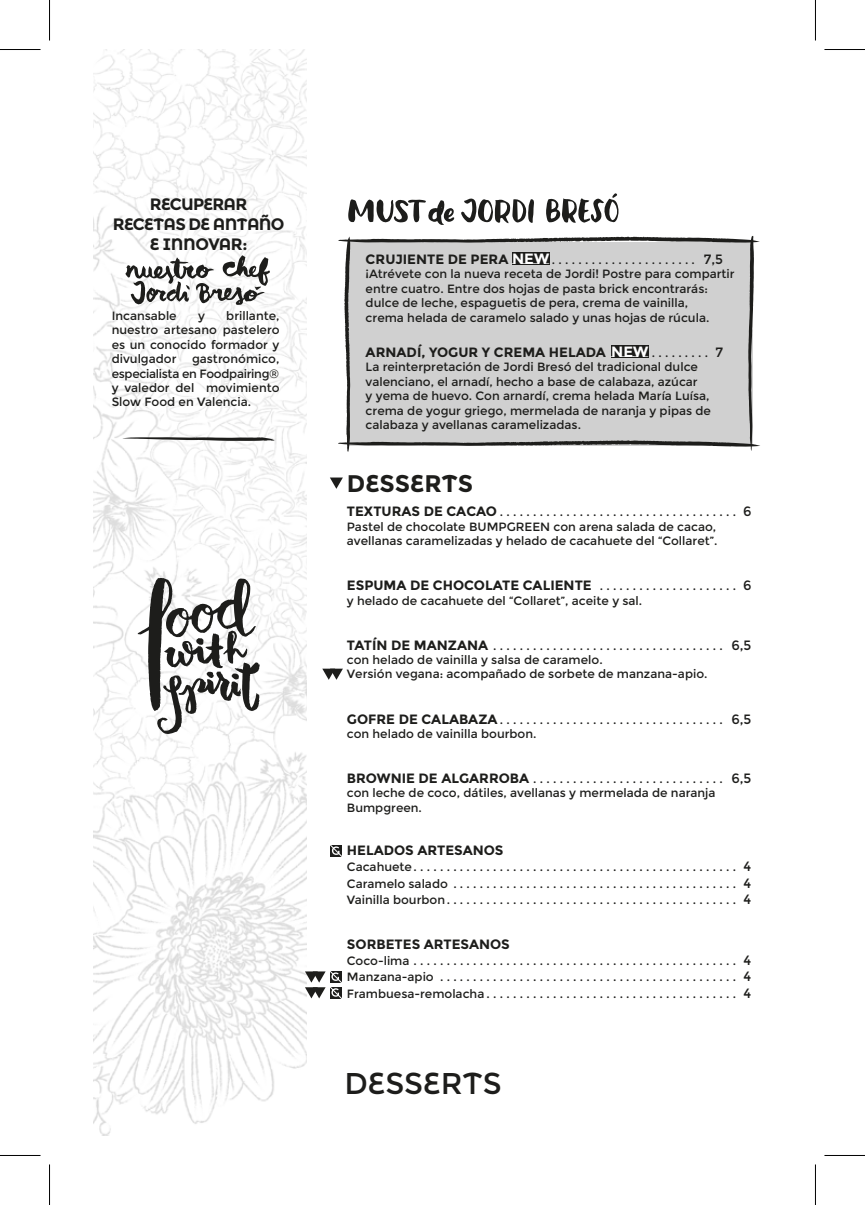
<style>
.page{position:relative;width:865px;height:1205px;background:#fff}
.page>*{position:absolute;margin:0;border:0;box-sizing:border-box;transform-origin:0 0}
.t1{font:30px "Montserrat Alternates";color:#1d1d1b}
.t2{font:700 24px "Montserrat Alternates";color:#1d1d1b}
.t3{font:700 16.5px/19.8px "Montserrat Alternates";letter-spacing:-.05em;color:#1d1d1b;text-align:center}
.t4{font:700 14.85px "Montserrat Subrayada";color:#fff}
.t5{font:700 13.5px "Montserrat";color:#1d1d1b}
.t6{font:12px/14.4px "Montserrat";color:#1d1d1b}
.s1{font-weight:700;font-size:13.5px}
.s2{font-size:13.5px}
.s3{font-weight:400;font-size:12px}
.s4{font-weight:400}
</style>
<div class="page">
<img style="left:94px;top:50px;width:212px;height:1085px">
<svg style="left:137px;top:578px;width:123px;height:156px"></svg>
<svg style="left:125px;top:255px;width:145px;height:50px"></svg>
<svg style="left:330px;top:477px;width:13px;height:12px"></svg>
<svg style="left:322px;top:668px;width:21px;height:12px"></svg>
<svg style="left:330px;top:845px;width:11px;height:11px"></svg>
<svg style="left:305px;top:971px;width:36px;height:27px"></svg>
<svg style="left:123px;top:437px;width:151px;height:4px"></svg>
<svg style="left:348px;top:199px;width:106px;height:26px"></svg>
<svg style="left:546px;top:193px;width:73px;height:30px"></svg>
<svg style="left:461px;top:198px;width:73px;height:25px"></svg>
<svg style="left:338px;top:236px;width:422px;height:216px;background:#cacaca"></svg>
<div style="left:512px;top:252px;width:37px;height:13px;background:#1d1d1b"></div>
<div style="left:611px;top:346px;width:37px;height:12px;background:#1d1d1b"></div>
<hr style="left:0;top:49px;width:40px;height:1px;background:#000">
<hr style="left:824px;top:49px;width:40px;height:1px;background:#000">
<hr style="left:0;top:1155px;width:40px;height:1px;background:#000">
<hr style="left:824px;top:1155px;width:40px;height:1px;background:#000">
<hr style="left:49px;top:0;width:1px;height:40px;background:#000">
<hr style="left:49px;top:1164px;width:1px;height:41px;background:#000">
<hr style="left:815px;top:0;width:1px;height:40px;background:#000">
<hr style="left:815px;top:1164px;width:1px;height:41px;background:#000">
<h3 class="t3" style="left:113px;top:194px;width:173px">RECUPERAR<br>RECETAS DE ANTAÑO<br>E INNOVAR:</h3>
<p class="t6" style="left:112px;top:309px;width:169px;text-align:justify;text-indent:114px">brillante, nuestro artesano pastelero es un conocido formador y divulgador</p>
<p class="t6" style="left:112px;top:309px;width:66px">Incansable</p>
<p class="t6" style="left:198px;top:309px;width:8px">y</p>
<p class="t6" style="left:112px;top:352px;width:169px;text-align:justify;text-indent:80px">gastronómico, especialista en Foodpairing® y valedor del movimiento Slow Food en Valencia.</p>
<p class="t4" style="left:512px;top:250px;width:39px">NEW</p>
<p class="t6" style="left:365px;top:253px;width:370px"><span class="s1">CRUJIENTE DE PERA</span> . . . . . . . . . . . . . . . . . . . . . . . . . . . . <span class="s2">7,5 </span>¡Atrévete con la nueva receta de Jordi! Postre para compartir entre cuatro. Entre dos hojas de pasta brick encontrarás: dulce de leche, espaguetis de pera, crema de vainilla,<br>crema helada de caramelo salado y unas hojas de rúcula.</p>
<p class="t5" style="left:365px;top:344px;width:359px">ARNADÍ, YOGUR Y CREMA HELADA <span class="s3">. . . . . . . . . . . . . . .</span> <span class="s4">7</span></p>
<p class="t6" style="left:365px;top:360px;width:347px">La reinterpretación de Jordi Bresó del tradicional dulce valenciano, el arnadí, hecho a base de calabaza, azúcar<br>y yema de huevo. Con arnardí, crema helada María Luísa, crema de yogur griego, mermelada de naranja y pipas de calabaza y avellanas caramelizadas.</p>
<p class="t4" style="left:611px;top:343px;width:39px">NEW</p>
<h2 class="t2" style="left:347px;top:470px;width:128px">DESSERTS</h2>
<p class="t6" style="left:347px;top:505px;width:406px"><span class="s1">TEXTURAS DE CACAO</span> . . . . . . . . . . . . . . . . . . . . . . . . . . . . . . . . . . . . <span class="s2">6<br></span>Pastel de chocolate BUMPGREEN con arena salada de cacao, avellanas caramelizadas y helado de cacahuete del “Collaret”.</p>
<p class="t5" style="left:347px;top:577px;width:406px">ESPUMA DE CHOCOLATE CALIENTE <span class="s3">. . . . . . . . . . . . . . . . . . . . .</span> <span class="s4">6</span></p>
<p class="t6" style="left:347px;top:593px;width:297px">y helado de cacahuete del “Collaret”, aceite y sal.</p>
<p class="t6" style="left:347px;top:638px;width:406px"><span class="s1">TATÍN DE MANZANA</span> . . . . . . . . . . . . . . . . . . . . . . . . . . . . . . . . . . . <span class="s2">6,5 </span>con helado de vainilla y salsa de caramelo.<br>Versión vegana: acompañado de sorbete de manzana-apio.</p>
<p class="t6" style="left:347px;top:712px;width:406px"><span class="s1">GOFRE DE CALABAZA</span> . . . . . . . . . . . . . . . . . . . . . . . . . . . . . . . . . . <span class="s2">6,5 </span>con helado de vainilla bourbon.</p>
<p class="t6" style="left:347px;top:771px;width:406px"><span class="s1">BROWNIE DE ALGARROBA</span> . . . . . . . . . . . . . . . . . . . . . . . . . . . . . <span class="s2">6,5 </span>con leche de coco, dátiles, avellanas y mermelada de naranja<br>Bumpgreen.</p>
<p class="t5" style="left:347px;top:842px;width:158px">HELADOS ARTESANOS</p>
<p class="t6" style="left:347px;top:859px;width:406px;line-height:16.2px;text-align:justify">Cacahuete. . . . . . . . . . . . . . . . . . . . . . . . . . . . . . . . . . . . . . . . . . . . . . . . . <span class="s2">4<br></span>Caramelo salado . . . . . . . . . . . . . . . . . . . . . . . . . . . . . . . . . . . . . . . . . . . <span class="s2">4<br></span>Vainilla bourbon. . . . . . . . . . . . . . . . . . . . . . . . . . . . . . . . . . . . . . . . . . . . <span class="s2">4</span></p>
<p class="t5" style="left:347px;top:936px;width:164px">SORBETES ARTESANOS</p>
<p class="t6" style="left:347px;top:953px;width:406px;line-height:16.2px;text-align:justify">Coco-lima . . . . . . . . . . . . . . . . . . . . . . . . . . . . . . . . . . . . . . . . . . . . . . . . . <span class="s2">4<br></span>Manzana-apio . . . . . . . . . . . . . . . . . . . . . . . . . . . . . . . . . . . . . . . . . . . . . <span class="s2">4<br></span>Frambuesa-remolacha . . . . . . . . . . . . . . . . . . . . . . . . . . . . . . . . . . . . . . <span class="s2">4</span></p>
<h1 class="t1" style="left:344px;top:1065px;width:159px">DESSERTS</h1>
</div>
